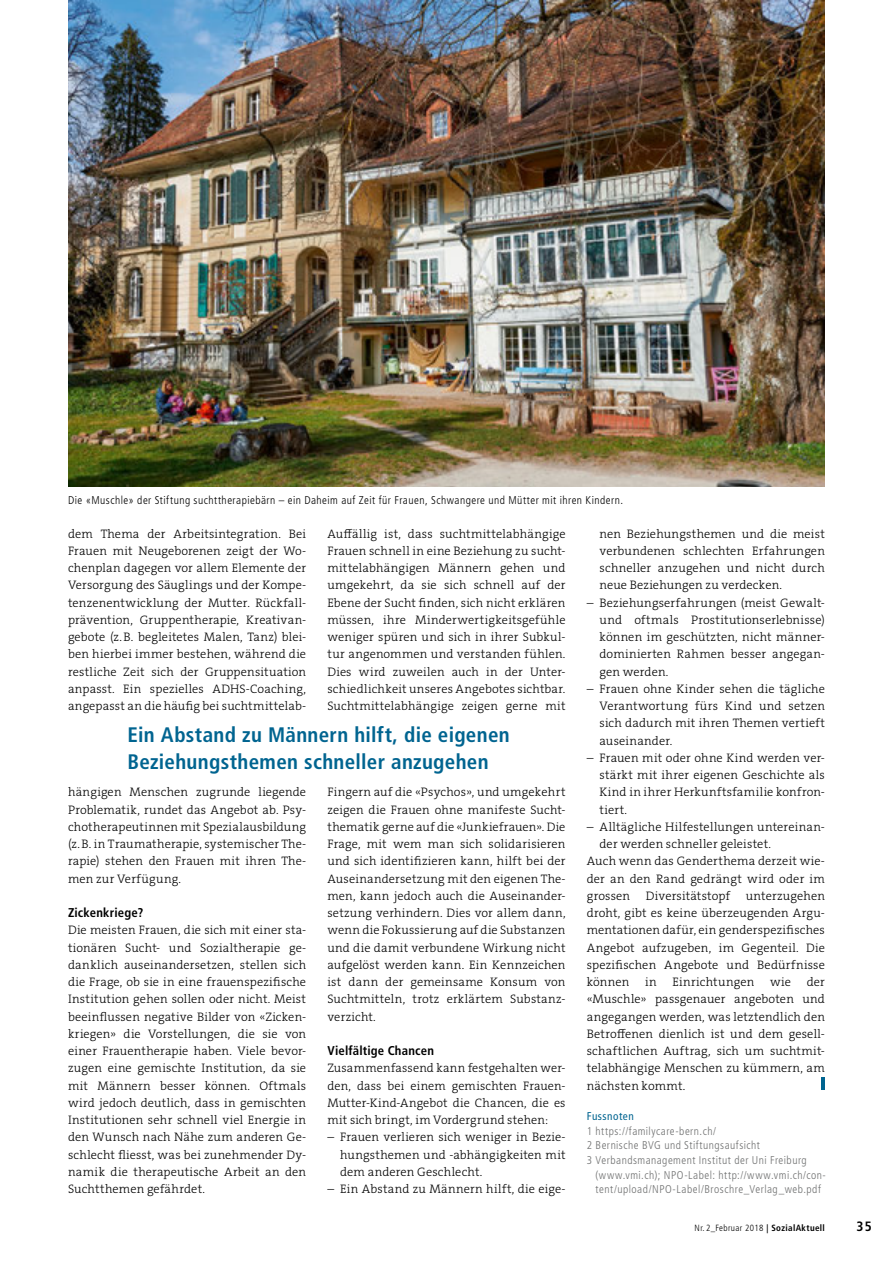
<style>
.page{position:relative;width:893px;height:1263px;background:#fff}
.page>*{position:absolute;margin:0;border:0;box-sizing:border-box;transform-origin:0 0}
.t1{font:700 condensed 21px/27px "Frutiger";letter-spacing:.015em;color:#006490}
.t2{font:700 condensed 13.5px "Frutiger";color:#000}
.t3{font:700 condensed 12.75px "Frutiger";letter-spacing:.015em;color:#000}
.t4{font:300 12.3px/17.2px "The Serif B W3";letter-spacing:.015em;color:#000;text-align:justify}
.t5{font:300 condensed 11.25px "Frutiger";letter-spacing:.045em;color:#6f7070}
.t6{font:300 condensed 11.25px "Frutiger";letter-spacing:.04em;color:#000}
.t7{font:condensed 11.25px "Frutiger";letter-spacing:.045em;color:#006490}
.t8{font:300 condensed 9px "Frutiger";letter-spacing:.04em;color:#000}
.s1{font-weight:700}
</style>
<div class="page">
<svg style="left:822px;top:1077px;width:3px;height:13px"></svg>
<img style="left:68px;top:0;width:757px;height:487px">
<p class="t6" style="left:68px;top:494px;width:557px">Die «Muschle» der Stiftung suchttherapiebärn – ein Daheim auf Zeit für Frauen, Schwangere und Mütter mit ihren Kindern.</p>
<p class="t4" style="left:68px;top:525px;width:240px">dem Thema der Arbeitsintegration. Bei Frauen mit Neugeborenen zeigt der Wo&shy;chenplan dagegen vor allem Elemente der Versorgung des Säuglings und der Kompe&shy;tenzenentwicklung der Mutter. Rückfall&shy;prävention, Gruppentherapie, Kreativan&shy;gebote (z.B. begleitetes Malen, Tanz) blei&shy;ben hierbei immer bestehen, während die restliche Zeit sich der Gruppensituation anpasst. Ein spezielles ADHS-Coaching, angepasst an die häufig bei suchtmittelab-</p>
<p class="t4" style="left:327px;top:525px;width:240px">Auffällig ist, dass suchtmittelabhängige Frauen schnell in eine Beziehung zu sucht&shy;mittelabhängigen Männern gehen und umgekehrt, da sie sich schnell auf der Ebene der Sucht finden, sich nicht erklären müssen, ihre Minderwertigkeitsgefühle weniger spüren und sich in ihrer Subkul&shy;tur angenommen und verstanden fühlen.<br>Dies wird zuweilen auch in der Unter&shy;schiedlichkeit unseres Angebotes sichtbar.<br>Suchtmittelabhängige zeigen gerne mit</p>
<h1 class="t1" style="left:128px;top:721px;width:384px">Ein Abstand zu Männern hilft, die eigenen<br>Beziehungsthemen schneller anzugehen</h1>
<p class="t4" style="left:68px;top:784px;width:240px">hängigen Menschen zugrunde liegende Problematik, rundet das Angebot ab. Psy&shy;chotherapeutinnen mit Spezialausbildung (z.B. in Traumatherapie, systemischer The&shy;rapie) stehen den Frauen mit ihren The&shy;men zur Verfügung.</p>
<p class="t3" style="left:68px;top:905px;width:77px">Zickenkriege?</p>
<p class="t4" style="left:68px;top:922px;width:240px">Die meisten Frauen, die sich mit einer sta&shy;tionären Sucht- und Sozialtherapie ge&shy;danklich auseinandersetzen, stellen sich die Frage, ob sie in eine frauenspezifische Institution gehen sollen oder nicht. Meist beeinflussen negative Bilder von «Zicken&shy;kriegen» die Vorstellungen, die sie von einer Frauentherapie haben. Viele bevor&shy;zugen eine gemischte Institution, da sie mit Männern besser können. Oftmals wird jedoch deutlich, dass in gemischten Institutionen sehr schnell viel Energie in den Wunsch nach Nähe zum anderen Ge&shy;schlecht fliesst, was bei zunehmender Dy&shy;namik die therapeutische Arbeit an den Suchtthemen gefährdet.</p>
<p class="t4" style="left:327px;top:784px;width:240px">Fingern auf die «Psychos», und umgekehrt zeigen die Frauen ohne manifeste Sucht&shy;thematik gerne auf die «Junkiefrauen». Die Frage, mit wem man sich solidarisieren und sich identifizieren kann, hilft bei der Auseinandersetzung mit den eigenen The&shy;men, kann jedoch auch die Auseinander&shy;setzung verhindern. Dies vor allem dann, wenn die Fokussierung auf die Substanzen und die damit verbundene Wirkung nicht aufgelöst werden kann. Ein Kennzeichen ist dann der gemeinsame Konsum von Suchtmitteln, trotz erklärtem Substanz&shy;verzicht.</p>
<p class="t3" style="left:327px;top:1043px;width:108px">Vielfältige Chancen</p>
<p class="t4" style="left:327px;top:1060px;width:240px">Zusammenfassend kann festgehalten wer&shy;den, dass bei einem gemischten Frauen-Mutter-Kind-Angebot die Chancen, die es mit sich bringt, im Vordergrund stehen:</p>
<p class="t4" style="left:340px;top:1129px;width:227px;text-indent:-13px">– Frauen verlieren sich weniger in Bezie&shy;hungsthemen und -abhängigkeiten mit dem anderen Geschlecht.</p>
<p class="t4" style="left:327px;top:1180px;width:240px">– Ein Abstand zu Männern hilft, die eige-</p>
<p class="t4" style="left:600px;top:525px;width:227px">nen Beziehungsthemen und die meist verbundenen schlechten Erfahrungen schneller anzugehen und nicht durch neue Beziehungen zu verdecken.</p>
<p class="t4" style="left:600px;top:594px;width:227px;text-indent:-13px">– Beziehungserfahrungen (meist Gewalt&shy;und oftmals Prostitutionserlebnisse) können im geschützten, nicht männer&shy;dominierten Rahmen besser angegan&shy;gen werden.</p>
<p class="t4" style="left:600px;top:680px;width:227px;text-indent:-13px">– Frauen ohne Kinder sehen die tägliche Verantwortung fürs Kind und setzen sich dadurch mit ihren Themen vertieft auseinander.</p>
<p class="t4" style="left:600px;top:749px;width:227px;text-indent:-13px">– Frauen mit oder ohne Kind werden ver&shy;stärkt mit ihrer eigenen Geschichte als Kind in ihrer Herkunftsfamilie konfron&shy;tiert.</p>
<p class="t4" style="left:587px;top:818px;width:240px">– Alltägliche Hilfestellungen untereinan-</p>
<p class="t4" style="left:600px;top:835px;width:173px">der werden schneller geleistet.</p>
<p class="t4" style="left:587px;top:853px;width:240px">Auch wenn das Genderthema derzeit wie-</p>
<p class="t4" style="left:587px;top:870px;width:240px">der an den Rand gedrängt wird oder im</p>
<p class="t4" style="left:587px;top:887px;width:45px">grossen</p>
<p class="t4" style="left:646px;top:887px;width:86px">Diversitätstopf</p>
<p class="t4" style="left:587px;top:887px;width:240px;text-indent:159px">unterzugehen droht, gibt es keine überzeugenden Argu&shy;mentationen dafür, ein genderspezifisches Angebot aufzugeben, im Gegenteil. Die spezifischen Angebote und Bedürfnisse können</p>
<p class="t4" style="left:587px;top:973px;width:240px;text-indent:220px">der «Muschle» passgenauer angeboten und angegangen werden, was letztendlich den Betroffenen dienlich ist und dem gesell&shy;schaftlichen Auftrag, sich um suchtmit&shy;telabhängige Menschen zu kümmern, am nächsten kommt.</p>
<p class="t4" style="left:645px;top:973px;width:13px">in</p>
<p class="t4" style="left:672px;top:973px;width:83px">Einrichtungen</p>
<p class="t4" style="left:770px;top:973px;width:23px">wie</p>
<p class="t7" style="left:587px;top:1109px;width:48px">Fussnoten</p>
<p class="t5" style="left:587px;top:1124px;width:131px">1 https://familycare-bern.ch/</p>
<p class="t5" style="left:587px;top:1139px;width:175px">2 Bernische BVG und Stiftungsaufsicht</p>
<p class="t5" style="left:587px;top:1154px;width:222px">3 Verbandsmanagement Institut der Uni Freiburg</p>
<p class="t5" style="left:596px;top:1168px;width:232px">(www.vmi.ch); NPO-Label: http://www.vmi.ch/con-</p>
<p class="t5" style="left:596px;top:1183px;width:227px">tent/upload/NPO-Label/Broschre_Verlag_web.pdf</p>
<p class="t8" style="left:695px;top:1222px;width:132px">Nr. 2_Februar 2018 <span class="s1">| SozialAktuell</span></p>
<p class="t2" style="left:856px;top:1218px;width:17px">35</p>
</div>
